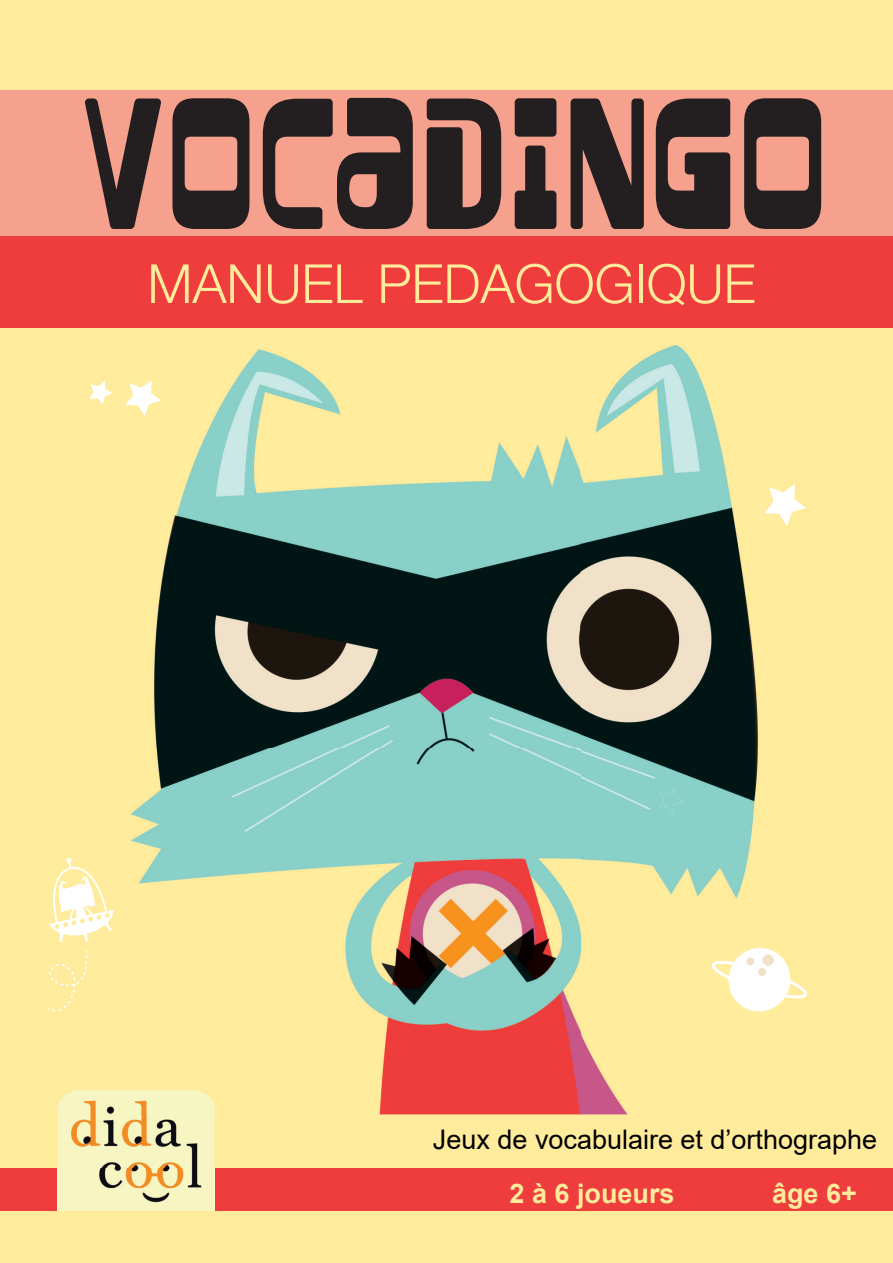
<style>
.page{position:relative;width:893px;height:1263px;background:#ffeb9c}
.page>*{position:absolute;margin:0;border:0;box-sizing:border-box;transform-origin:0 0}
.t1{font:300 54px "Helvetica Neue LT Std";color:#ffeb9c}
.t2{font:27px "Arial";color:#000001}
.t3{font:700 27px "Arial";color:#ffeb9c}
</style>
<div class="page">
<div style="left:0;top:236px;width:893px;height:92px;background:#ee3d3c"></div>
<div style="left:0;top:91px;width:893px;height:145px;background:#f6a08e"></div>
<div style="left:0;top:1168px;width:893px;height:42px;background:#ee3d3c"></div>
<img style="left:57px;top:1090px;width:157px;height:120px">
<svg style="left:49px;top:858px;width:65px;height:84px"></svg>
<svg style="left:48px;top:951px;width:40px;height:60px"></svg>
<svg style="left:89px;top:381px;width:24px;height:23px"></svg>
<svg style="left:785px;top:484px;width:21px;height:42px"></svg>
<svg style="left:85px;top:99px;width:76px;height:130px"></svg>
<svg style="left:172px;top:98px;width:77px;height:131px"></svg>
<svg style="left:263px;top:98px;width:150px;height:131px"></svg>
<svg style="left:427px;top:99px;width:74px;height:130px"></svg>
<svg style="left:515px;top:98px;width:41px;height:131px"></svg>
<svg style="left:571px;top:99px;width:73px;height:130px"></svg>
<svg style="left:744px;top:98px;width:77px;height:131px"></svg>
<svg style="left:656px;top:98px;width:74px;height:131px"></svg>
<img style="left:130px;top:345px;width:628px;height:769px">
<img style="left:121px;top:1090px;width:93px;height:24px">
<img style="left:659px;top:789px;width:23px;height:24px">
<img style="left:125px;top:381px;width:36px;height:35px">
<svg style="left:712px;top:944px;width:95px;height:71px"></svg>
<img style="left:764px;top:487px;width:21px;height:36px">
<h1 class="t1" style="left:147px;top:251px;width:610px">MANUEL PEDAGOGIQUE</h1>
<p class="t2" style="left:433px;top:1121px;width:446px">Jeux de vocabulaire et d’orthographe</p>
<p class="t3" style="left:509px;top:1175px;width:167px">2 à 6 joueurs</p>
<p class="t3" style="left:772px;top:1175px;width:86px">âge 6+</p>
</div>
